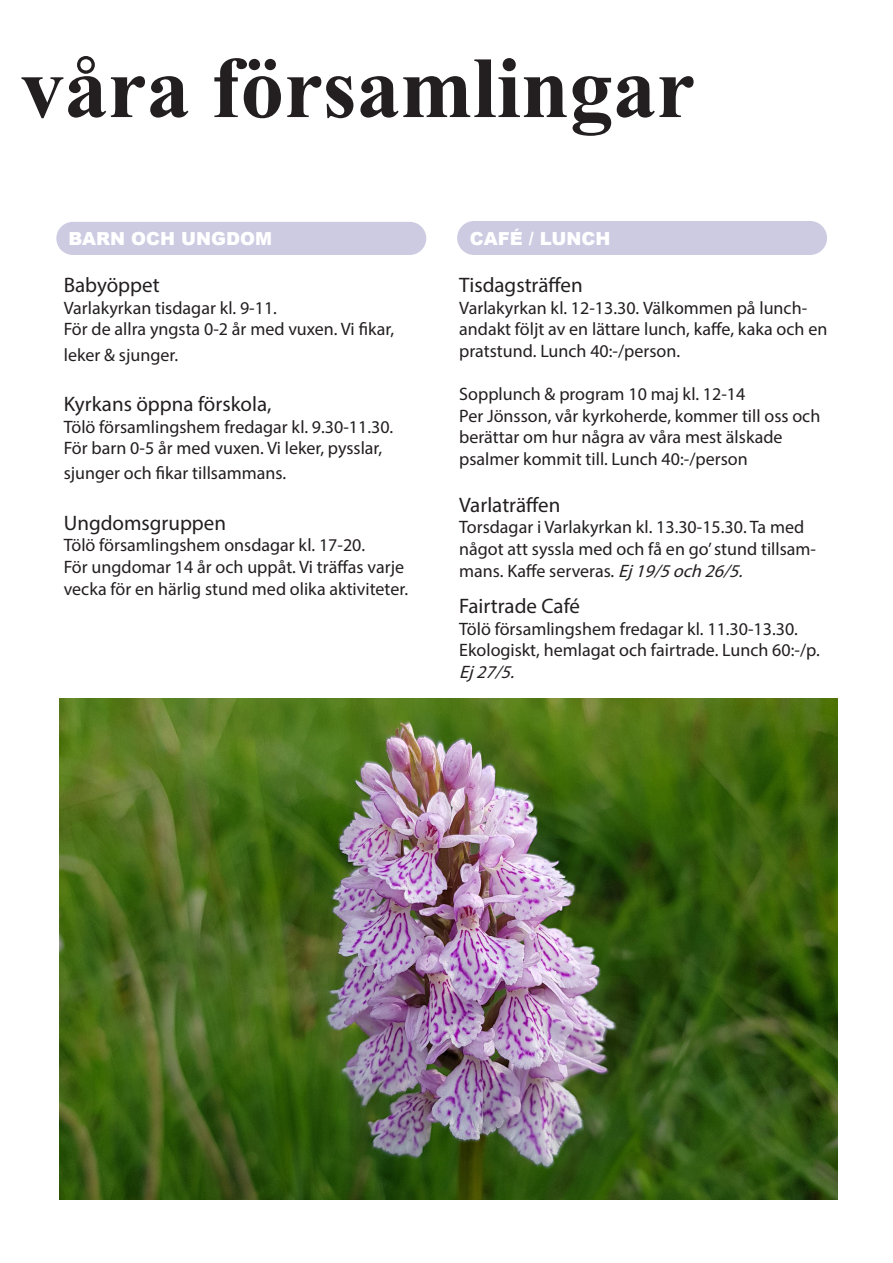
<style>
.page{position:relative;width:893px;height:1263px;background:#fff}
.page>*{position:absolute;margin:0;border:0;box-sizing:border-box;transform-origin:0 0}
.t1{font:700 87px "Times New Roman";color:#231f20}
.t2{font:21px "Myriad Pro";color:#231f20}
.t3{font:18px/21.6px "Myriad Pro";color:#231f20}
.t4{font:900 18px "Arial";color:#fff}
.t5{font:italic 18px "Myriad Pro";color:#231f20}
.s1{font-style:italic}
</style>
<div class="page">
<div style="left:56px;top:222px;width:370px;height:33px;background:#cdcbe2;border-radius:17px"></div>
<div style="left:457px;top:221px;width:370px;height:34px;background:#cdcbe2;border-radius:17px"></div>
<img style="left:60px;top:699px;width:777px;height:500px">
<h1 class="t1" style="left:21px;top:25px;width:676px">våra församlingar</h1>
<p class="t4" style="left:69px;top:226px;width:205px">BARN OCH UNGDOM</p>
<p class="t2" style="left:64px;top:272px;width:97px">Babyöppet</p>
<p class="t3" style="left:64px;top:297px;width:215px">Varlakyrkan tisdagar kl. 9-11.</p>
<p class="t3" style="left:64px;top:316px;width:332px;line-height:25.2px">För de allra yngsta 0-2 år med vuxen. Vi fikar, leker &amp; sjunger.</p>
<p class="t2" style="left:64px;top:391px;width:209px">Kyrkans öppna förskola,</p>
<p class="t3" style="left:64px;top:415px;width:331px">Tölö församlingshem fredagar kl. 9.30-11.30.<br>För barn 0-5 år med vuxen. Vi leker, pysslar,</p>
<p class="t3" style="left:64px;top:462px;width:224px">sjunger och fikar tillsammans.</p>
<p class="t2" style="left:64px;top:510px;width:164px">Ungdomsgruppen</p>
<p class="t3" style="left:64px;top:534px;width:303px">Tölö församlingshem onsdagar kl. 17-20.</p>
<p class="t3" style="left:64px;top:556px;width:346px">För ungdomar 14 år och uppåt. Vi träffas varje vecka för en härlig stund med olika aktiviteter.</p>
<p class="t4" style="left:470px;top:226px;width:142px">CAFÉ / LUNCH</p>
<p class="t2" style="left:459px;top:272px;width:125px">Tisdagsträffen</p>
<p class="t3" style="left:459px;top:297px;width:349px">Varlakyrkan kl. 12-13.30. Välkommen på lunch-</p>
<p class="t3" style="left:459px;top:318px;width:370px">andakt följt av en lättare lunch, kaffe, kaka och en pratstund. Lunch 40:-/person.</p>
<p class="t3" style="left:459px;top:383px;width:288px">Sopplunch &amp; program 10 maj kl. 12-14</p>
<p class="t3" style="left:459px;top:405px;width:363px">Per Jönsson, vår kyrkoherde, kommer till oss och berättar om hur några av våra mest älskade</p>
<p class="t3" style="left:459px;top:448px;width:290px">psalmer kommit till. Lunch 40:-/person</p>
<p class="t2" style="left:459px;top:492px;width:103px">Varlaträffen</p>
<p class="t3" style="left:459px;top:516px;width:358px">Torsdagar i Varlakyrkan kl. 13.30-15.30. Ta med något att syssla med och få en go’ stund tillsam&shy;mans. Kaffe serveras. <span class="s1">Ej 19/5och26/5.</span></p>
<p class="t2" style="left:459px;top:593px;width:122px">Fairtrade Café</p>
<p class="t3" style="left:459px;top:618px;width:340px">Tölö församlingshem fredagar kl. 11.30-13.30.</p>
<p class="t3" style="left:459px;top:639px;width:362px">Ekologiskt, hemlagat och fairtrade. Lunch 60:-/p.</p>
<p class="t5" style="left:459px;top:661px;width:62px">Ej 27/5.</p>
</div>
